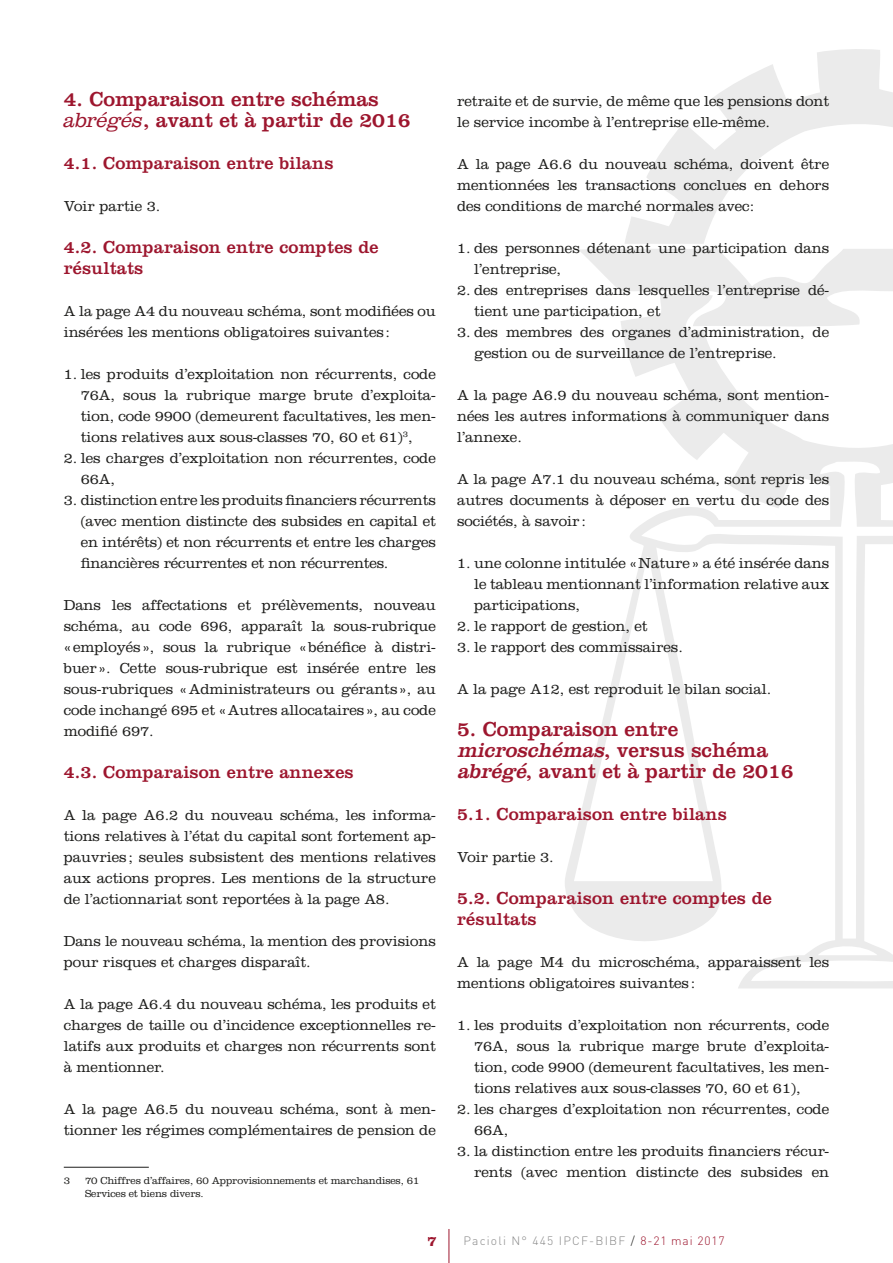
<style>
.page{position:relative;width:893px;height:1263px;background:#fff}
.page>*{position:absolute;margin:0;border:0;box-sizing:border-box;transform-origin:0 0}
.t1{font:21px/21px "Clarendon LT Std";color:#9d162e}
.t2{font:18px/21px "Clarendon LT Std";letter-spacing:.01em;color:#9d162e}
.t3{font:300 15px/21px "Clarendon LT Std";letter-spacing:-.005em;color:#1d1d1b}
.t4{font:700 14.85px "Clarendon LT Std";color:#9d162e}
.t5{font:300 12px "DIN";letter-spacing:.1em;color:#878787}
.t6{font:300 10.5px/12.6px "Clarendon LT Std";letter-spacing:-.015em;color:#1d1d1b}
.s1{font-family:"Clarendon Std";font-weight:300;font-style:italic}
.s2{font-style:italic}
.s3{color:#1d1d1b}
.s4{color:#9d162e}
</style>
<div class="page">
<svg style="left:565px;top:49px;width:328px;height:939px"></svg>
<hr style="left:449px;top:1229px;width:1px;height:34px;background:#9d162e">
<hr style="left:64px;top:1167px;width:85px;height:1px;background:#1d1d1b">
<h1 class="t1" style="left:64px;top:89px;width:348px">4. Comparaison entre schémas <span class="s1">abrégés</span>, avant et à partir de 2016</h1>
<p class="t2" style="left:64px;top:153px;width:271px">4.1. Comparaison entre bilans</p>
<p class="t3" style="left:64px;top:196px;width:98px">Voir partie 3.</p>
<p class="t2" style="left:64px;top:237px;width:316px">4.2. Comparaison entre comptes de résultats</p>
<p class="t3" style="left:64px;top:301px;width:374px">A la page A4 du nouveau schéma, sont modifiées ou insérées les mentions obligatoires suivantes:</p>
<p class="t3" style="left:81px;top:364px;width:357px;text-align:justify;text-indent:-17px">1. les produits d’exploitation non récurrents, code 76A, sous la rubrique marge brute d’exploita&shy;tion, code 9900 (demeurent facultatives, les men&shy;tions relatives aux sous-classes 70, 60 et 61)<sup>3</sup>,</p>
<p class="t3" style="left:81px;top:448px;width:357px;text-indent:-17px">2. les charges d’exploitation non récurrentes, code<br>66A,</p>
<p class="t3" style="left:81px;top:490px;width:357px;text-align:justify;text-indent:-17px">3. distinction entre les produits financiers récurrents (avec mention distincte des subsides en capital et en intérêts) et non récurrents et entre les charges financières récurrentes et non récurrentes.</p>
<p class="t3" style="left:64px;top:595px;width:374px;text-align:justify">Dans les affectations et prélèvements, nouveau schéma, au code 696, apparaît la sous-rubrique «employés», sous la rubrique «bénéfice à distri&shy;buer». Cette sous-rubrique est insérée entre les sous-rubriques «Administrateurs ou gérants», au code inchangé 695 et «Autres allocataires», au code modifié 697.</p>
<p class="t2" style="left:64px;top:762px;width:291px">4.3. Comparaison entre annexes</p>
<p class="t3" style="left:64px;top:805px;width:374px;text-align:justify">A la page A6.2 du nouveau schéma, les informa&shy;tions relatives à l’état du capital sont fortement ap&shy;pauvries; seules subsistent des mentions relatives aux actions propres. Les mentions de la structure de l’actionnariat sont reportées à la page A8.</p>
<p class="t3" style="left:64px;top:931px;width:374px">Dans le nouveau schéma, la mention des provisions pour risques et charges disparaît.</p>
<p class="t3" style="left:64px;top:994px;width:374px;text-align:justify">A la page A6.4 du nouveau schéma, les produits et charges de taille ou d’incidence exceptionnelles re&shy;latifs aux produits et charges non récurrents sont à mentionner.</p>
<p class="t3" style="left:64px;top:1099px;width:374px">A la page A6.5 du nouveau schéma, sont à men&shy;tionner les régimes complémentaires de pension de</p>
<p class="t6" style="left:64px;top:1174px;width:8px">3</p>
<p class="t6" style="left:85px;top:1174px;width:336px">70 Chiffres d’affaires, 60 Approvisionnements et marchandises, 61<br>Services et biens divers.</p>
<p class="t3" style="left:457px;top:91px;width:374px">retraite et de survie, de même que les pensions dont le service incombe à l’entreprise elle-même.</p>
<p class="t3" style="left:457px;top:154px;width:374px;text-align:justify">A la page A6.6 du nouveau schéma, doivent être mentionnées les transactions conclues en dehors des conditions de marché normales avec:</p>
<p class="t3" style="left:474px;top:238px;width:357px;text-indent:-17px">1. des personnes détenant une participation dans l’entreprise,</p>
<p class="t3" style="left:474px;top:280px;width:357px;text-indent:-17px">2. des entreprises dans lesquelles l’entreprise dé&shy;tient une participation, et</p>
<p class="t3" style="left:474px;top:322px;width:357px;text-indent:-17px">3. des membres des organes d’administration, de gestion ou de surveillance de l’entreprise.</p>
<p class="t3" style="left:457px;top:385px;width:374px;text-align:justify">A la page A6.9 du nouveau schéma, sont mention&shy;nées les autres informations à communiquer dans l’annexe.</p>
<p class="t3" style="left:457px;top:469px;width:374px;text-align:justify">A la page A7.1 du nouveau schéma, sont repris les autres documents à déposer en vertu du code des sociétés, à savoir:</p>
<p class="t3" style="left:474px;top:553px;width:357px;text-align:justify;text-indent:-17px">1. une colonne intitulée «Nature» a été insérée dans le tableau mentionnant l’information relative aux participations,</p>
<p class="t3" style="left:457px;top:616px;width:192px">2. le rapport de gestion, et</p>
<p class="t3" style="left:457px;top:637px;width:227px">3. le rapport des commissaires.</p>
<p class="t3" style="left:457px;top:679px;width:316px">A la page A12, est reproduit le bilan social.</p>
<h1 class="t1" style="left:457px;top:719px;width:338px">5. Comparaison entre <span class="s2">microschémas</span>, v e r s u s s c h é m a <span class="s2">abrégé</span>, avant et à partir de 2016</h1>
<p class="t2" style="left:457px;top:804px;width:271px">5.1. Comparaison entre bilans</p>
<p class="t3" style="left:457px;top:847px;width:98px">Voir partie 3.</p>
<p class="t2" style="left:457px;top:888px;width:316px">5.2. Comparaison entre comptes de résultats</p>
<p class="t3" style="left:457px;top:952px;width:374px">A la page M4 du microschéma, apparaissent les mentions obligatoires suivantes:</p>
<p class="t3" style="left:474px;top:1015px;width:357px;text-align:justify;text-indent:-17px">1. les produits d’exploitation non récurrents, code 76A, sous la rubrique marge brute d’exploita&shy;tion, code 9900 (demeurent facultatives, les men&shy;tions relatives aux sous-classes 70, 60 et 61),</p>
<p class="t3" style="left:474px;top:1099px;width:357px;text-indent:-17px">2. les charges d’exploitation non récurrentes, code<br>66A,</p>
<p class="t3" style="left:457px;top:1141px;width:374px;text-align:right">3. la distinction entre les produits financiers récur&shy;rents (avec mention distincte des subsides en</p>
<p class="t4" style="left:427px;top:1232px;width:11px">7</p>
<p class="t5" style="left:463px;top:1233px;width:263px">Pacioli N° 445 IPCF-BIBF <span class="s3">/</span> <span class="s4">8-21 mai 2017</span></p>
</div>
